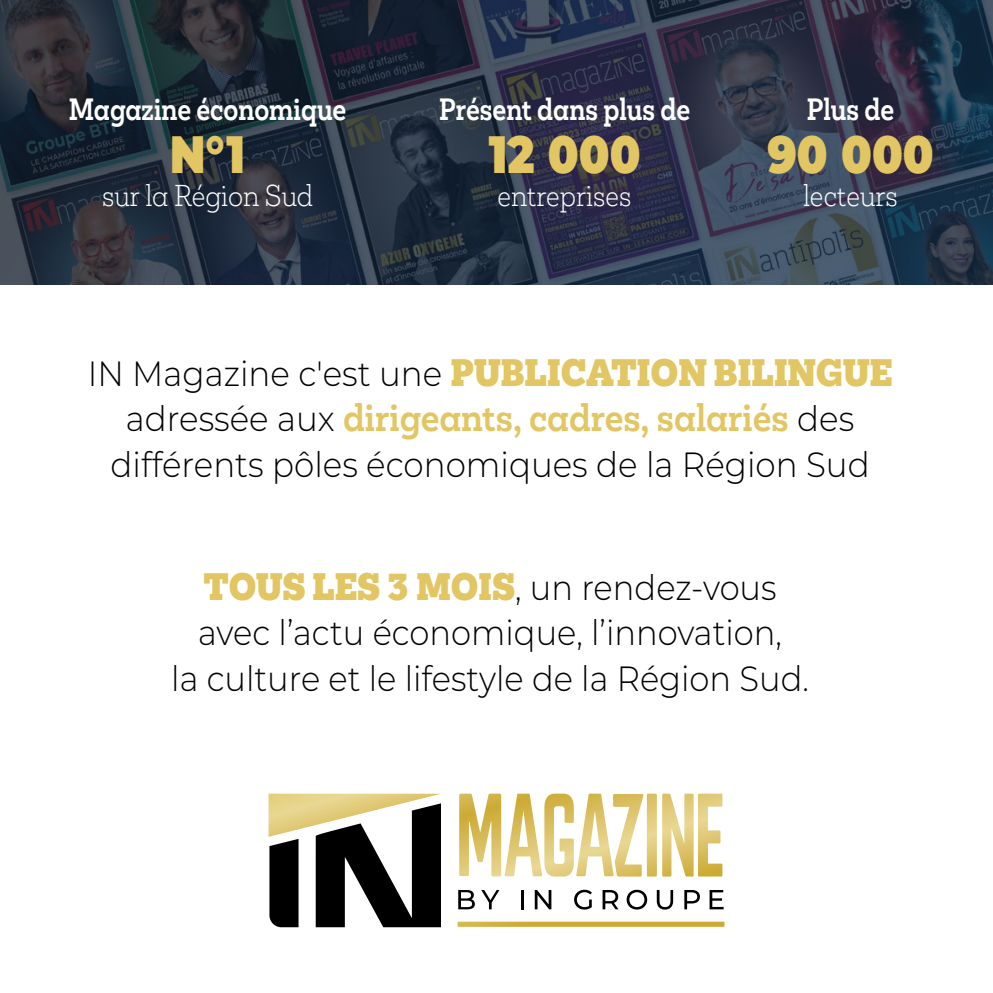
<style>
.page{position:relative;width:993px;height:993px;background:#fff}
.page>*{position:absolute;margin:0;border:0;box-sizing:border-box;transform-origin:0 0}
.t1{font:900 52.5px "Montserrat";color:#e2c663;scale:.85 1}
.t2{font:300 35px/45.5px "Montserrat";color:#000;text-align:center;scale:.93 1}
.t3{font:300 35px/45.5px "Montserrat";color:#000;text-align:center;scale:.92 1}
.t4{font:700 28.18px "Mokoko";color:#fff;scale:.85 1}
.t5{font:300 27.47px "Mokoko";color:#fff;scale:.9 1}
.s1{font-family:"Mokoko";font-weight:900;color:#e2c663}
.s2{font-family:"Mokoko";font-weight:700;color:#e2c663}
</style>
<div class="page">
<img style="left:0;top:0;width:992px;height:284px">
<svg style="left:457px;top:921px;width:267px;height:5px"></svg>
<svg style="left:458px;top:890px;width:16px;height:19px"></svg>
<svg style="left:481px;top:890px;width:18px;height:19px"></svg>
<hr style="left:520px;top:889px;width:3px;height:20px;background:#000">
<svg style="left:534px;top:890px;width:17px;height:19px"></svg>
<svg style="left:574px;top:889px;width:17px;height:20px"></svg>
<svg style="left:602px;top:890px;width:16px;height:19px"></svg>
<svg style="left:626px;top:889px;width:21px;height:20px"></svg>
<svg style="left:656px;top:890px;width:17px;height:19px"></svg>
<svg style="left:684px;top:890px;width:15px;height:19px"></svg>
<svg style="left:709px;top:890px;width:14px;height:19px"></svg>
<svg style="left:268px;top:793px;width:173px;height:133px"></svg>
<svg style="left:662px;top:793px;width:60px;height:83px"></svg>
<svg style="left:459px;top:793px;width:197px;height:83px"></svg>
<p class="t4" style="left:69px;top:90px;width:327px">Magazine économique</p>
<h1 class="t1" style="left:170px;top:114px;width:90px">N°1</h1>
<p class="t5" style="left:102px;top:177px;width:235px">sur la Région Sud</p>
<p class="t4" style="left:439px;top:90px;width:297px">Présent dans plus de</p>
<h1 class="t1" style="left:488px;top:114px;width:180px">12 000</h1>
<p class="t5" style="left:497px;top:177px;width:151px">entreprises</p>
<p class="t4" style="left:806px;top:90px;width:104px">Plus de</p>
<h1 class="t1" style="left:767px;top:114px;width:197px">90 000</h1>
<p class="t5" style="left:802px;top:177px;width:107px">lecteurs</p>
<p class="t2" style="left:88px;top:349px;width:866px">IN Magazine c'est une <span class="s1">PUBLICATION BILINGUE </span>adressée aux <span class="s2">dirigeants, cadres, salariés</span> des</p>
<p class="t2" style="left:110px;top:440px;width:817px">différents pôles économiques de la Région Sud</p>
<p class="t3" style="left:171px;top:563px;width:694px"><span class="s1">TOUS LES 3 MOIS</span>, un rendez-vous avec l’actu économique, l’innovation,<br>la culture et le lifestyle de la Région Sud.</p>
</div>
